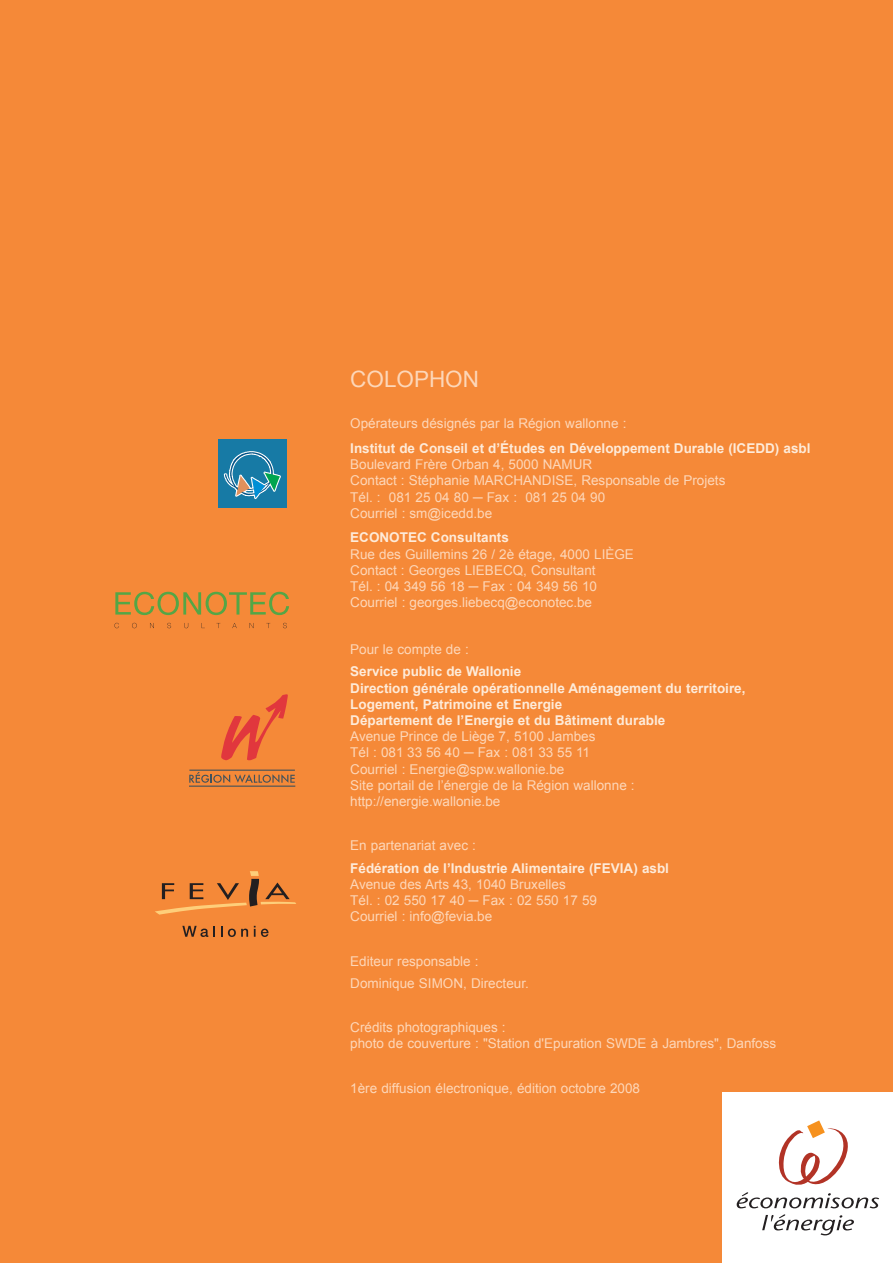
<style>
.page{position:relative;width:893px;height:1263px;background:#f58938}
.page>*{position:absolute;margin:0;border:0;box-sizing:border-box;transform-origin:0 0}
.t1{font:22.5px "Arial";color:#fdd7b9}
.t2{font:13.5px/16.2px "Arial";color:#fdd7b9}
.t3{font:700 13.5px/16.2px "Arial";color:#feebd9}
</style>
<div class="page">
<svg style="left:189px;top:772px;width:106px;height:11px"></svg>
<svg style="left:221px;top:693px;width:68px;height:69px;background:#ef7139"></svg>
<hr style="left:189px;top:785px;width:106px;height:2px;background:#41525c">
<hr style="left:189px;top:770px;width:106px;height:1px;background:#41525c">
<div style="left:218px;top:439px;width:69px;height:68px;background:#177aa5"></div>
<svg style="left:222px;top:438px;width:60px;height:75px"></svg>
<svg style="left:115px;top:592px;width:174px;height:23px;background:#c2913c"></svg>
<svg style="left:114px;top:623px;width:5px;height:5px"></svg>
<svg style="left:132px;top:623px;width:5px;height:5px"></svg>
<svg style="left:150px;top:623px;width:4px;height:5px"></svg>
<svg style="left:167px;top:623px;width:4px;height:5px"></svg>
<svg style="left:184px;top:623px;width:4px;height:5px"></svg>
<svg style="left:202px;top:623px;width:3px;height:5px"></svg>
<svg style="left:216px;top:623px;width:4px;height:5px"></svg>
<svg style="left:232px;top:623px;width:5px;height:5px"></svg>
<svg style="left:250px;top:623px;width:4px;height:5px"></svg>
<svg style="left:266px;top:623px;width:4px;height:5px"></svg>
<svg style="left:283px;top:623px;width:4px;height:5px"></svg>
<svg style="left:155px;top:871px;width:141px;height:44px;background:#e08339"></svg>
<svg style="left:182px;top:926px;width:33px;height:11px"></svg>
<svg style="left:221px;top:926px;width:27px;height:11px"></svg>
<svg style="left:254px;top:926px;width:15px;height:11px"></svg>
<svg style="left:302px;top:945px;width:5px;height:6px"></svg>
<div style="left:723px;top:1093px;width:170px;height:170px;background:#fff"></div>
<svg style="left:762px;top:1214px;width:92px;height:21px"></svg>
<svg style="left:737px;top:1120px;width:142px;height:88px"></svg>
<h1 class="t1" style="left:350px;top:364px;width:130px">COLOPHON</h1>
<p class="t2" style="left:350px;top:416px;width:278px">Opérateurs désignés par la Région wallonne :</p>
<p class="t3" style="left:350px;top:441px;width:462px">Institut de Conseil et d’Études en Développement Durable (ICEDD) asbl</p>
<p class="t2" style="left:350px;top:456px;width:377px">Boulevard Frère Orban 4, 5000 NAMUR<br>Contact : Stéphanie MARCHANDISE, Responsable de Projets Tél. : 081 25 04 80 ─ Fax : 081 25 04 90<br>Courriel : sm@icedd.be</p>
<p class="t3" style="left:350px;top:530px;width:160px">ECONOTEC Consultants</p>
<p class="t2" style="left:350px;top:546px;width:285px">Rue des Guillemins 26 / 2è étage, 4000 LIÈGE Contact : Georges LIEBECQ, Consultant<br>Tél. : 04 349 56 18 ─ Fax : 04 349 56 10<br>Courriel : georges.liebecq@econotec.be</p>
<p class="t2" style="left:350px;top:641px;width:120px">Pour le compte de :</p>
<p class="t3" style="left:350px;top:664px;width:397px">Service public de Wallonie<br>Direction générale opérationnelle Aménagement du territoire, Logement, Patrimoine et Energie<br>Département de l’Energie et du Bâtiment durable</p>
<p class="t2" style="left:350px;top:728px;width:286px">Avenue Prince de Liège 7, 5100 Jambes<br>Tél : 081 33 56 40 ─ Fax : 081 33 55 11<br>Courriel : Energie@spw.wallonie.be<br>Site portail de l’énergie de la Région wallonne : http://energie.wallonie.be</p>
<p class="t2" style="left:350px;top:838px;width:127px">En partenariat avec :</p>
<p class="t3" style="left:350px;top:860px;width:320px">Fédération de l’Industrie Alimentaire (FEVIA) asbl</p>
<p class="t2" style="left:350px;top:876px;width:248px">Avenue des Arts 43, 1040 Bruxelles<br>Tél. : 02 550 17 40 ─ Fax : 02 550 17 59<br>Courriel : info@fevia.be</p>
<p class="t2" style="left:350px;top:950px;width:180px;line-height:22.2px">Editeur responsable :<br>Dominique SIMON, Directeur.</p>
<p class="t2" style="left:350px;top:1019px;width:427px">Crédits photographiques :<br>photo de couverture : "Station d'Epuration SWDE à Jambres", Danfoss</p>
<p class="t2" style="left:350px;top:1080px;width:291px">1ère diffusion électronique, édition octobre 2008</p>
</div>
